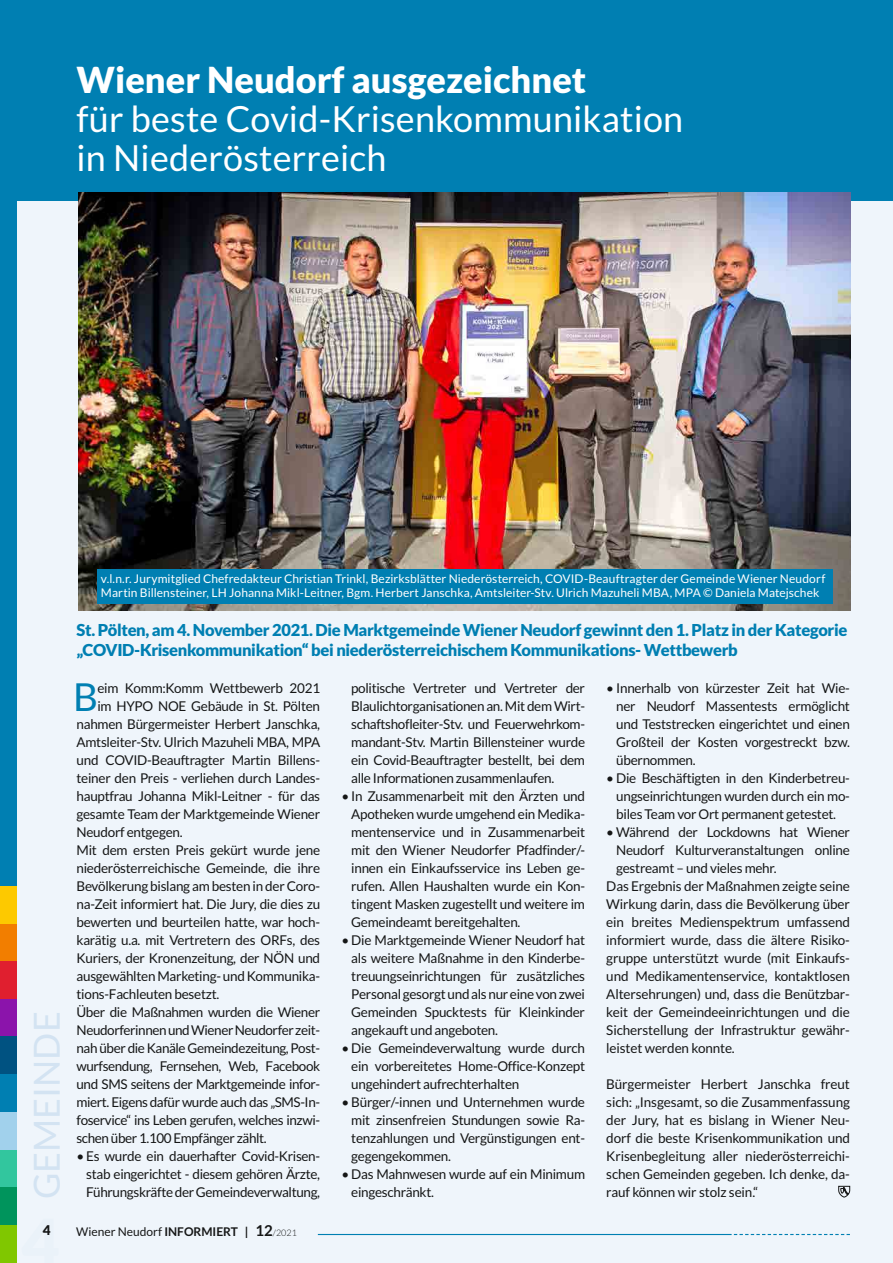
<style>
.page{position:relative;width:893px;height:1263px;background:#fff}
.page>*{position:absolute;margin:0;border:0;box-sizing:border-box;transform-origin:0 0}
.t1{font:38.55px "Lato";color:#007fb2}
.t2{font:36px/39px "Lato";letter-spacing:.005em;color:#fff}
.t3{font:900 36px "Lato";color:#fff}
.t4{font:36px "Lato";color:#d3e3f2}
.t5{font:900 16.5px/19.5px "Lato";letter-spacing:-.02em;color:#007fb2}
.t6{font:13.5px/18px "Lato";letter-spacing:-.02em;color:#151616;text-align:justify}
.t7{font:900 13.5px "Lato";color:#151616}
.t8{font:12px/13.5px "Lato";letter-spacing:.005em;color:#fff}
.t9{font:12px "Lato";color:#151616}
.s1{font-weight:700}
.s2{font-weight:700;font-size:15px}
.s3{font-weight:300;font-size:9px}
</style>
<div class="page">
<div style="left:17px;top:0;width:876px;height:1263px;background:#eff5fb"></div>
<div style="left:0;top:0;width:17px;height:923px;background:#007fb2"></div>
<div style="left:0;top:923px;width:17px;height:38px;background:#f27e00"></div>
<div style="left:0;top:961px;width:17px;height:38px;background:#e01f2f"></div>
<div style="left:0;top:999px;width:17px;height:37px;background:#8b14ab"></div>
<div style="left:0;top:1036px;width:17px;height:38px;background:#005281"></div>
<div style="left:0;top:1074px;width:17px;height:38px;background:#007fb2"></div>
<div style="left:0;top:1112px;width:17px;height:38px;background:#a1d1ec"></div>
<div style="left:0;top:1150px;width:17px;height:37px;background:#32c69e"></div>
<div style="left:0;top:1187px;width:17px;height:38px;background:#00945c"></div>
<div style="left:0;top:1225px;width:17px;height:38px;background:#80c700"></div>
<hr style="left:318px;top:1234px;width:414px;height:1px;background:#007fb2">
<svg style="left:734px;top:1234px;width:116px;height:1px"></svg>
<div style="left:0;top:886px;width:17px;height:37px;background:#fdc900"></div>
<div style="left:0;top:0;width:893px;height:201px;background:#007fb2"></div>
<svg style="left:838px;top:1186px;width:12px;height:11px"></svg>
<img style="left:79px;top:192px;width:771px;height:418px">
<div style="left:97px;top:569px;width:735px;height:34px;background:#007fb2"></div>
<h2 class="t3" style="left:77px;top:58px;width:511px">Wiener Neudorf ausgezeichnet</h2>
<h2 class="t2" style="left:77px;top:99px;width:608px">für beste Covid-Krisenkommunikation in Niederösterreich</h2>
<h2 class="t4" style="left:27px;top:1199px;width:189px;rotate:-90deg">GEMEINDE</h2>
<p class="t8" style="left:101px;top:572px;width:726px">v.l.n.r. Jurymitglied Chefredakteur Christian Trinkl, Bezirksblätter Niederösterreich, COVID-Beauftragter der Gemeinde Wiener Neudorf<br>Martin Billensteiner, LH Johanna Mikl-Leitner, Bgm. Herbert Janschka, Amtsleiter-Stv. Ulrich Mazuheli MBA, MPA © Daniela Matejschek</p>
<p class="t5" style="left:77px;top:620px;width:772px">St. Pölten, am 4. November 2021. Die Marktgemeinde Wiener Neudorf gewinnt den 1. Platz in der Kategorie „COVID-Krisenkommunikation“ bei niederösterreichischem Kommunikations- Wettbewerb</p>
<h1 class="t1" style="left:73px;top:676px;width:26px">B</h1>
<p class="t6" style="left:97px;top:679px;width:224px">eim Komm:Komm Wettbewerb 2021</p>
<p class="t6" style="left:616px;top:679px;width:235px;text-indent:-10px">• Innerhalb von kürzester Zeit hat Wie&shy;ner Neudorf Massentests ermöglicht und Teststrecken eingerichtet und einen Großteil der Kosten vorgestreckt bzw. übernommen.</p>
<p class="t6" style="left:616px;top:769px;width:235px;text-indent:-10px">• Die Beschäftigten in den Kinderbetreu&shy;ungseinrichtungen wurden durch ein mo&shy;biles Team vor Ort permanent getestet.</p>
<p class="t6" style="left:606px;top:823px;width:245px">• Während der Lockdowns hat Wiener</p>
<p class="t6" style="left:616px;top:841px;width:235px">Neudorf Kulturveranstaltungen online</p>
<p class="t6" style="left:616px;top:859px;width:162px">gestreamt – und vieles mehr.</p>
<p class="t6" style="left:606px;top:877px;width:245px">Das Ergebnis der Maßnahmen zeigte seine</p>
<p class="t6" style="left:606px;top:895px;width:245px">Wirkung darin, dass die Bevölkerung über</p>
<p class="t6" style="left:606px;top:913px;width:245px">ein breites Medienspektrum umfassend</p>
<p class="t6" style="left:606px;top:931px;width:245px">informiert wurde, dass die ältere Risiko-</p>
<p class="t6" style="left:606px;top:949px;width:245px">gruppe unterstützt wurde (mit Einkaufs-</p>
<p class="t6" style="left:606px;top:967px;width:245px">und Medikamentenservice, kontaktlosen</p>
<p class="t6" style="left:606px;top:985px;width:245px">Altersehrungen) und, dass die Benützbar-</p>
<p class="t6" style="left:606px;top:1003px;width:245px">keit der Gemeindeeinrichtungen und die</p>
<p class="t6" style="left:606px;top:1021px;width:245px">Sicherstellung der Infrastruktur gewähr-</p>
<p class="t6" style="left:606px;top:1039px;width:130px">leistet werden konnte.</p>
<p class="t6" style="left:606px;top:1075px;width:245px">Bürgermeister Herbert Janschka freut sich: „Insgesamt, so die Zusammenfassung der Jury, hat es bislang in Wiener Neu&shy;dorf die beste Krisenkommunikation und Krisenbegleitung aller niederösterreichi&shy;schen Gemeinden gegeben. Ich denke, da&shy;rauf können wir stolz sein.“</p>
<p class="t6" style="left:351px;top:679px;width:235px">politische Vertreter und Vertreter der Blaulichtorganisationen an. Mit dem Wirt&shy;schaftshofleiter-Stv. und Feuerwehrkom&shy;mandant-Stv. Martin Billensteiner wurde ein Covid-Beauftragter bestellt, bei dem alle Informationen zusammenlaufen.</p>
<p class="t6" style="left:351px;top:787px;width:235px;text-indent:-10px">• In Zusammenarbeit mit den Ärzten und Apotheken wurde umgehend ein Medika&shy;mentenservice und in Zusammenarbeit mit den Wiener Neudorfer Pfadfinder/- innen ein Einkaufsservice ins Leben ge&shy;rufen. Allen Haushalten wurde ein Kon&shy;tingent Masken zugestellt und weitere im Gemeindeamt bereitgehalten.</p>
<p class="t6" style="left:351px;top:931px;width:235px;text-indent:-10px">• Die Marktgemeinde Wiener Neudorf hat als weitere Maßnahme in den Kinderbe&shy;treuungseinrichtungen für zusätzliches Personal gesorgt und als nur eine von zwei Gemeinden Spucktests für Kleinkinder angekauft und angeboten.</p>
<p class="t6" style="left:351px;top:1039px;width:235px;text-indent:-10px">• Die Gemeindeverwaltung wurde durch ein vorbereitetes Home-Office-Konzept ungehindert aufrechterhalten</p>
<p class="t6" style="left:351px;top:1093px;width:235px;text-indent:-10px">• Bürger/-innen und Unternehmen wurde mit zinsenfreien Stundungen sowie Ra&shy;tenzahlungen und Vergünstigungen ent&shy;gegengekommen.</p>
<p class="t6" style="left:351px;top:1165px;width:235px;text-indent:-10px">• Das Mahnwesen wurde auf ein Minimum eingeschränkt.</p>
<p class="t6" style="left:97px;top:697px;width:224px">im HYPO NOE Gebäude in St. Pölten</p>
<p class="t6" style="left:77px;top:715px;width:245px">nahmen Bürgermeister Herbert Janschka,</p>
<p class="t6" style="left:77px;top:733px;width:245px">Amtsleiter-Stv. Ulrich Mazuheli MBA, MPA</p>
<p class="t6" style="left:77px;top:751px;width:245px">und COVID-Beauftragter Martin Billens-</p>
<p class="t6" style="left:77px;top:769px;width:245px">teiner den Preis - verliehen durch Landes-</p>
<p class="t6" style="left:77px;top:787px;width:245px">hauptfrau Johanna Mikl-Leitner - für das</p>
<p class="t6" style="left:77px;top:805px;width:245px">gesamte Team der Marktgemeinde Wiener</p>
<p class="t6" style="left:77px;top:823px;width:108px">Neudorf entgegen.</p>
<p class="t6" style="left:77px;top:841px;width:245px">Mit dem ersten Preis gekürt wurde jene</p>
<p class="t6" style="left:77px;top:859px;width:245px">niederösterreichische Gemeinde, die ihre</p>
<p class="t6" style="left:77px;top:877px;width:245px">Bevölkerung bislang am besten in der Coro-</p>
<p class="t6" style="left:77px;top:895px;width:245px">na-Zeit informiert hat. Die Jury, die dies zu</p>
<p class="t6" style="left:77px;top:913px;width:245px">bewerten und beurteilen hatte, war hoch-</p>
<p class="t6" style="left:77px;top:931px;width:245px">karätig u.a. mit Vertretern des ORFs, des</p>
<p class="t6" style="left:77px;top:949px;width:245px">Kuriers, der Kronenzeitung, der NÖN und</p>
<p class="t6" style="left:77px;top:967px;width:245px">ausgewählten Marketing- und Kommunika-</p>
<p class="t6" style="left:77px;top:985px;width:144px">tions-Fachleuten besetzt.</p>
<p class="t6" style="left:77px;top:1003px;width:245px">Über die Maßnahmen wurden die Wiener</p>
<p class="t6" style="left:77px;top:1021px;width:245px">Neudorferinnen und Wiener Neudorfer zeit-</p>
<p class="t6" style="left:77px;top:1039px;width:245px">nah über die Kanäle Gemeindezeitung, Post-</p>
<p class="t6" style="left:77px;top:1057px;width:245px">wurfsendung, Fernsehen, Web, Facebook</p>
<p class="t6" style="left:77px;top:1075px;width:245px">und SMS seitens der Marktgemeinde infor-</p>
<p class="t6" style="left:77px;top:1093px;width:245px">miert. Eigens dafür wurde auch das „SMS-In-</p>
<p class="t6" style="left:77px;top:1111px;width:245px">foservice“ ins Leben gerufen, welches inzwi-</p>
<p class="t6" style="left:77px;top:1129px;width:192px">schen über 1.100 Empfänger zählt.</p>
<p class="t6" style="left:86px;top:1147px;width:235px;text-indent:-10px">• Es wurde ein dauerhafter Covid-Krisen&shy;stab eingerichtet - diesem gehören Ärzte, Führungskräfte der Gemeindeverwaltung,</p>
<p class="t7" style="left:43px;top:1222px;width:9px">4</p>
<p class="t9" style="left:76px;top:1225px;width:222px">Wiener Neudorf <span class="s1">INFORMIERT |</span> <span class="s2">12</span><span class="s3">/2021</span></p>
</div>
